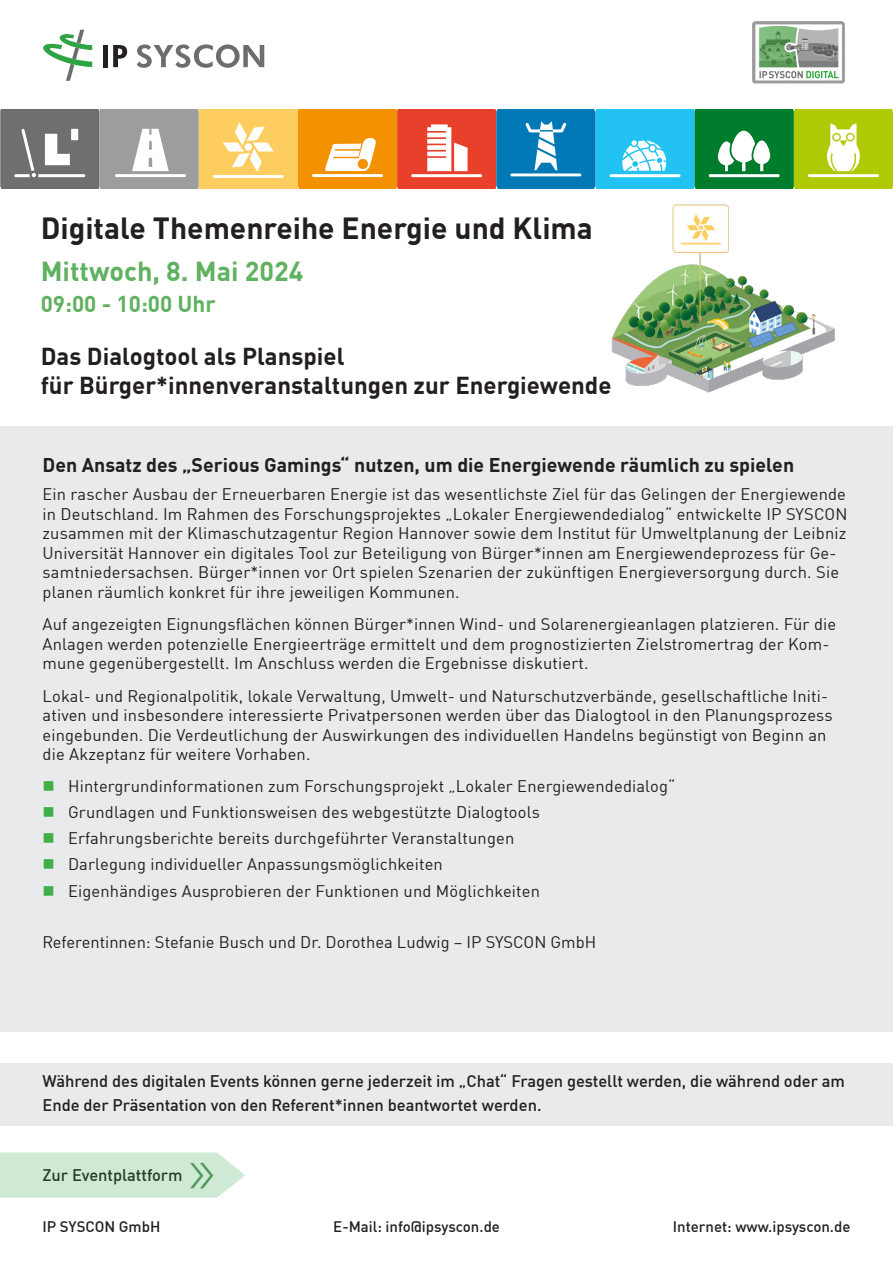
<style>
.page{position:relative;width:893px;height:1263px;background:#fff}
.page>*{position:absolute;margin:0;border:0;box-sizing:border-box;transform-origin:0 0}
.t1{font:700 30px "DIN Offc";color:#231f20}
.t2{font:700 27px "DIN Offc";color:#60b160}
.t3{font:700 24px/28.8px "DIN Offc";color:#231f20}
.t4{font:700 22.5px "DIN Offc";color:#60b160}
.t5{font:700 19.5px "DIN Offc";color:#231f20}
.t6{font:16.5px/19.5px "DIN Offc";letter-spacing:.01em;color:#231f20}
.t7{font:500 16.5px/24px "DIN Offc";letter-spacing:-.005em;color:#231f20}
.t8{font:500 15px "DIN Offc";color:#231f20}
</style>
<div class="page">
<div style="left:0;top:426px;width:893px;height:606px;background:#e4e5e7"></div>
<div style="left:103px;top:45px;width:5px;height:22px;background:#231f20"></div>
<svg style="left:113px;top:45px;width:14px;height:22px"></svg>
<svg style="left:137px;top:44px;width:127px;height:24px"></svg>
<svg style="left:43px;top:30px;width:49px;height:51px"></svg>
<div style="left:0;top:1063px;width:893px;height:63px;background:#e4e5e7"></div>
<svg style="left:0;top:1152px;width:245px;height:46px;background:#d0ead5"></svg>
<img style="left:752px;top:21px;width:93px;height:63px">
<svg style="left:0;top:109px;width:893px;height:79px;background:#97a47b"></svg>
<img style="left:611px;top:205px;width:224px;height:188px">
<p class="t1" style="left:41px;top:208px;width:554px">Digitale Themenreihe Energie und Klima</p>
<p class="t2" style="left:41px;top:253px;width:264px">Mittwoch, 8. Mai 2024</p>
<p class="t4" style="left:41px;top:290px;width:177px">09:00 - 10:00 Uhr</p>
<p class="t3" style="left:41px;top:341px;width:572px">Das Dialogtool als Planspiel<br>für Bürger*innenveranstaltungen zur Energiewende</p>
<p class="t5" style="left:43px;top:453px;width:753px">Den Ansatz des „Serious Gamings“ nutzen, um die Energiewende räumlich zu spielen</p>
<p class="t6" style="left:43px;top:484px;width:807px">Ein rascher Ausbau der Erneuerbaren Energie ist das wesentlichste Ziel für das Gelingen der Energiewende in Deutschland. Im Rahmen des Forschungsprojektes „Lokaler Energiewendedialog“ entwickelte IP SYSCON zusammen mit der Klimaschutzagentur Region Hannover sowie dem Institut für Umweltplanung der Leibniz Universität Hannover ein digitales Tool zur Beteiligung von Bürger*innen am Energiewendeprozess für Ge&shy;samtniedersachsen. Bürger*innen vor Ort spielen Szenarien der zukünftigen Energieversorgung durch. Sie planen räumlich konkret für ihre jeweiligen Kommunen.</p>
<p class="t6" style="left:43px;top:614px;width:795px">Auf angezeigten Eignungsflächen können Bürger*innen Wind- und Solarenergieanlagen platzieren. Für die<br>Anlagen werden potenzielle Energieerträge ermittelt und dem prognostizierten Zielstromertrag der Kom&shy;mune gegenübergestellt. Im Anschluss werden die Ergebnisse diskutiert.</p>
<p class="t6" style="left:43px;top:685px;width:792px">Lokal- und Regionalpolitik, lokale Verwaltung, Umwelt- und Naturschutzverbände, gesellschaftliche Initi&shy;ativen und insbesondere interessierte Privatpersonen werden über das Dialogtool in den Planungsprozess eingebunden. Die Verdeutlichung der Auswirkungen des individuellen Handelns begünstigt von Beginn an die Akzeptanz für weitere Vorhaben.</p>
<p class="t6" style="left:68px;top:776px;width:609px">Hintergrundinformationen zum Forschungsprojekt „Lokaler Energiewendedialog“</p>
<p class="t6" style="left:68px;top:802px;width:473px">Grundlagen und Funktionsweisen des webgestützte Dialogtools</p>
<p class="t6" style="left:68px;top:828px;width:448px">Erfahrungsberichte bereits durchgeführter Veranstaltungen</p>
<p class="t6" style="left:68px;top:854px;width:376px">Darlegung individueller Anpassungsmöglichkeiten</p>
<p class="t6" style="left:68px;top:881px;width:473px">Eigenhändiges Ausprobieren der Funktionen und Möglichkeiten</p>
<p class="t6" style="left:43px;top:932px;width:555px">Referentinnen: Stefanie Busch und Dr. Dorothea Ludwig – IP SYSCON GmbH</p>
<p class="t7" style="left:43px;top:1069px;width:804px">Während des digitalen Events können gerne jederzeit im „Chat“ Fragen gestellt werden, die während oder am<br>Ende der Präsentation von den Referent*innen beantwortet werden.</p>
<p class="t7" style="left:43px;top:1163px;width:142px">Zur Eventplattform</p>
<p class="t8" style="left:43px;top:1217px;width:119px">IP SYSCON GmbH</p>
<p class="t8" style="left:333px;top:1217px;width:168px">E-Mail: info@ipsyscon.de</p>
<p class="t8" style="left:673px;top:1217px;width:179px">Internet: www.ipsyscon.de</p>
</div>
